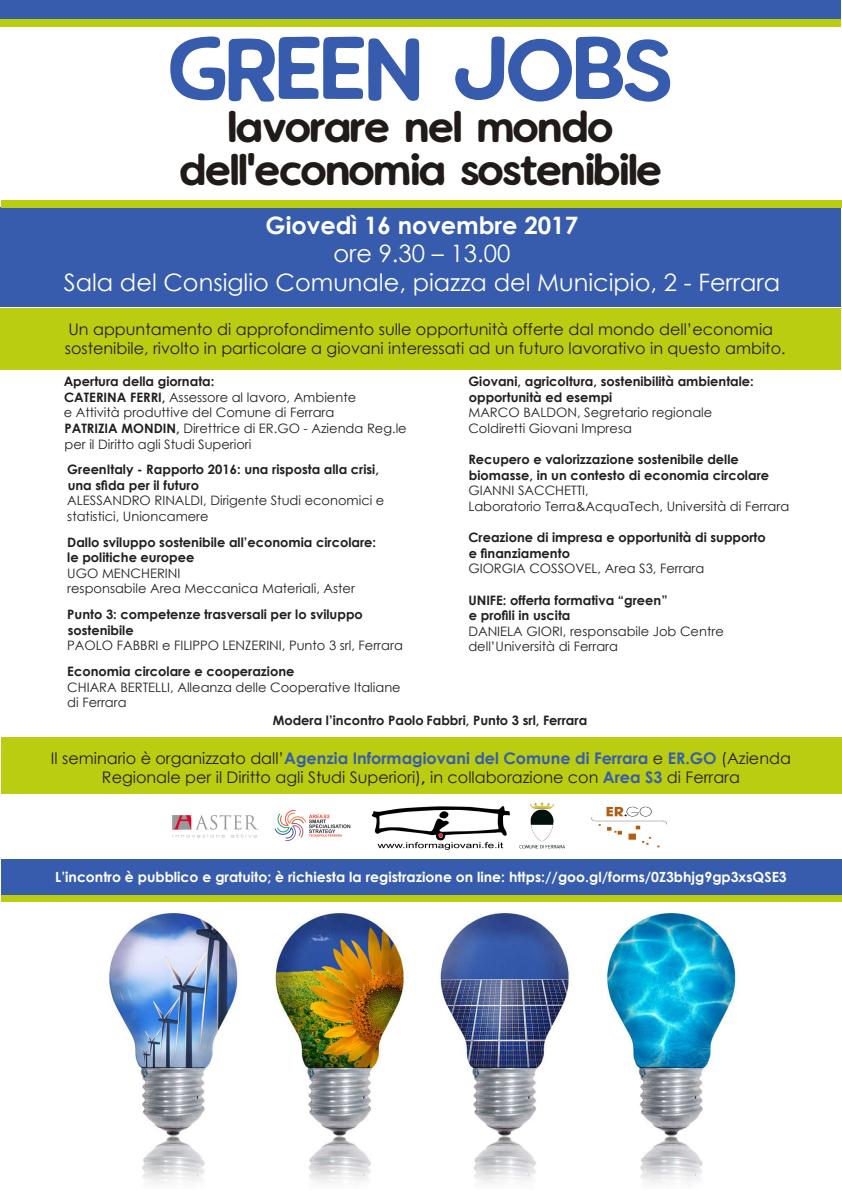
<style>
.page{position:relative;width:842px;height:1191px;background:#fff}
.page>*{position:absolute;margin:0;border:0;box-sizing:border-box;transform-origin:0 0}
.t1{font:72px "Vanilla Extract";color:#375cad}
.t2{font:36px "Vanilla Extract";color:#201b18}
.t3{font:24px "Century Gothic";color:#fff}
.t4{font:700 24px "Century Gothic";color:#fff}
.t5{font:16px "Century Gothic";color:#231f20}
.t6{font:700 16px "Century Gothic";color:#375cad}
.t7{font:700 14px "Century Gothic";color:#fff}
.t8{font:13px/15.6px "Century Gothic";color:#231f20}
.t9{font:700 13px/15.6px "Century Gothic";color:#231f20}
.s1{font-weight:700}
.s2{font-weight:400}
.s3{font-weight:400;color:#231f20}
.s4{font-weight:700;color:#375cad}
</style>
<div class="page">
<div style="left:0;top:207px;width:841px;height:100px;background:#375cad"></div>
<img style="left:109px;top:911px;width:630px;height:273px">
<div style="left:0;top:0;width:841px;height:21px;background:#375cad"></div>
<div style="left:0;top:20px;width:841px;height:7px;background:#bacd11"></div>
<div style="left:0;top:308px;width:841px;height:61px;background:#bacd11"></div>
<div style="left:2px;top:200px;width:840px;height:7px;background:#bacd11"></div>
<div style="left:2px;top:894px;width:840px;height:7px;background:#bacd11"></div>
<div style="left:2px;top:859px;width:840px;height:35px;background:#375cad"></div>
<div style="left:2px;top:736px;width:840px;height:57px;background:#bacd11"></div>
<img style="left:591px;top:806px;width:76px;height:42px">
<img style="left:371px;top:806px;width:139px;height:44px">
<img style="left:519px;top:802px;width:46px;height:47px">
<img style="left:274px;top:810px;width:77px;height:32px">
<img style="left:172px;top:815px;width:87px;height:23px">
<p class="t1" style="left:170px;top:18px;width:504px">GREEN JOBS</p>
<p class="t2" style="left:229px;top:101px;width:386px">lavorare nel mondo</p>
<p class="t2" style="left:181px;top:145px;width:484px">dell'economia sostenibile</p>
<p class="t4" style="left:266px;top:207px;width:314px">Giovedì 16 novembre 2017</p>
<p class="t3" style="left:333px;top:237px;width:178px">ore 9.30 – 13.00</p>
<p class="t3" style="left:64px;top:266px;width:718px">Sala del Consiglio Comunale, piazza del Municipio, 2 - Ferrara</p>
<p class="t5" style="left:68px;top:317px;width:706px">Un appuntamento di approfondimento sulle opportunità offerte dal mondo dell’economia</p>
<p class="t5" style="left:65px;top:337px;width:722px">sostenibile, rivolto in particolare a giovani interessati ad un futuro lavorativo in questo ambito.</p>
<p class="t9" style="left:64px;top:373px;width:152px">Apertura della giornata:</p>
<p class="t8" style="left:64px;top:389px;width:294px"><span class="s1">CATERINA FERRI,</span> Assessore al lavoro, Ambiente e Attività produttive del Comune di Ferrara</p>
<p class="t8" style="left:65px;top:420px;width:344px"><span class="s1">PATRIZIA MONDIN,</span> Direttrice di ER.GO - Azienda Reg.le per il Diritto agli Studi Superiori</p>
<p class="t9" style="left:67px;top:461px;width:313px">GreenItaly - Rapporto 2016: una risposta alla crisi,</p>
<p class="t9" style="left:68px;top:477px;width:133px">una sfida per il futuro</p>
<p class="t8" style="left:67px;top:493px;width:319px">ALESSANDRO RINALDI, Dirigente Studi economici e</p>
<p class="t8" style="left:67px;top:508px;width:143px">statistici, Unioncamere</p>
<p class="t9" style="left:67px;top:533px;width:310px">Dallo sviluppo sostenibile all’economia circolare: le politiche europee<br><span class="s2">UGO MENCHERINI</span></p>
<p class="t8" style="left:67px;top:581px;width:289px">responsabile Area Meccanica Materiali, Aster</p>
<p class="t9" style="left:67px;top:606px;width:297px">Punto 3: competenze trasversali per lo sviluppo sostenibile</p>
<p class="t8" style="left:67px;top:637px;width:337px">PAOLO FABBRI e FILIPPO LENZERINI, Punto 3 srl, Ferrara</p>
<p class="t9" style="left:67px;top:663px;width:229px">Economia circolare e cooperazione</p>
<p class="t8" style="left:67px;top:679px;width:335px">CHIARA BERTELLI, Alleanza delle Cooperative Italiane</p>
<p class="t8" style="left:67px;top:694px;width:61px">di Ferrara</p>
<p class="t9" style="left:468px;top:373px;width:287px">Giovani, agricoltura, sostenibilità ambientale:</p>
<p class="t9" style="left:469px;top:389px;width:145px">opportunità ed esempi</p>
<p class="t8" style="left:468px;top:405px;width:245px">MARCO BALDON, Segretario regionale</p>
<p class="t8" style="left:468px;top:420px;width:165px">Coldiretti Giovani Impresa</p>
<p class="t9" style="left:468px;top:451px;width:272px">Recupero e valorizzazione sostenibile delle</p>
<p class="t9" style="left:469px;top:467px;width:302px">biomasse, in un contesto di economia circolare</p>
<p class="t8" style="left:468px;top:483px;width:122px">GIANNI SACCHETTI,</p>
<p class="t8" style="left:468px;top:498px;width:322px">Laboratorio Terra&amp;AcquaTech, Università di Ferrara</p>
<p class="t9" style="left:468px;top:529px;width:299px">Creazione di impresa e opportunità di supporto</p>
<p class="t9" style="left:469px;top:545px;width:103px">e finanziamento</p>
<p class="t8" style="left:468px;top:561px;width:237px">GIORGIA COSSOVEL, Area S3, Ferrara</p>
<p class="t9" style="left:468px;top:591px;width:201px">UNIFE: offerta formativa “green”</p>
<p class="t9" style="left:469px;top:607px;width:103px">e profili in uscita</p>
<p class="t8" style="left:468px;top:623px;width:257px">DANIELA GIORI, responsabile Job Centre dell’Università di Ferrara</p>
<p class="t9" style="left:273px;top:712px;width:316px">Modera l’incontro Paolo Fabbri, Punto 3 srl, Ferrara</p>
<p class="t6" style="left:51px;top:745px;width:741px"><span class="s3">Il seminario è organizzato dall’</span>Agenzia Informagiovani del Comune di Ferrara <span class="s3">e</span> ER.GO <span class="s3">(Azienda</span></p>
<p class="t5" style="left:102px;top:766px;width:640px">Regionale per il Diritto agli Studi Superiori)<span class="s1">,</span> in collaborazione con <span class="s4">Area S3</span> di Ferrara</p>
<p class="t7" style="left:55px;top:866px;width:733px">L’incontro è pubblico e gratuito; è richiesta la registrazione on line: https://goo.gl/forms/0Z3bhjg9gp3xsQSE3</p>
</div>
